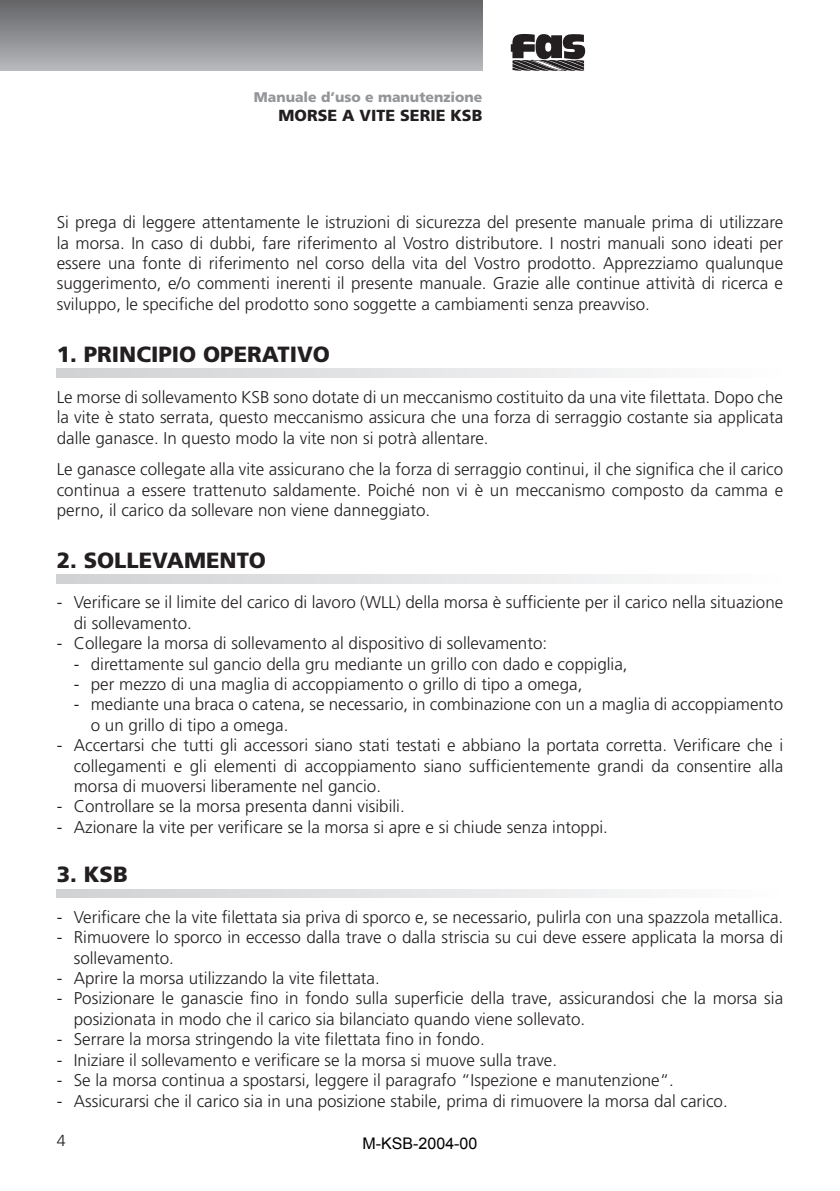
<style>
.page{position:relative;width:840px;height:1191px;background:#fff}
.page>*{position:absolute;margin:0;border:0;box-sizing:border-box;transform-origin:0 0}
.t1{font:900 22px "Frutiger";color:#231f20}
.t2{font:300 17px/20.4px "Frutiger";color:#231f20;text-align:justify}
.t3{font:900 16px "Frutiger";color:#231f20}
.t4{font:16px "Arial";color:#000}
.t5{font:300 16px "Frutiger";color:#231f20}
.t6{font:900 14px "Frutiger";color:#939598}
</style>
<div class="page">
<svg style="left:510px;top:34px;width:75px;height:37px"></svg>
<div style="left:0;top:0;width:482px;height:71px;background:linear-gradient(to bottom,#626366,#b8b9bd)"></div>
<svg style="left:57px;top:369px;width:581px;height:8px"></svg>
<svg style="left:57px;top:574px;width:581px;height:9px"></svg>
<svg style="left:57px;top:889px;width:581px;height:8px"></svg>
<p class="t6" style="left:254px;top:88px;width:230px">Manuale d’uso e manutenzione</p>
<p class="t3" style="left:278px;top:106px;width:205px">MORSE A VITE SERIE KSB</p>
<p class="t2" style="left:57px;top:212px;width:727px">Si prega di leggere attentamente le istruzioni di sicurezza del presente manuale prima di utilizzare la morsa. In caso di dubbi, fare riferimento al Vostro distributore. I nostri manuali sono ideati per essere una fonte di riferimento nel corso della vita del Vostro prodotto. Apprezziamo qualunque suggerimento, e/o commenti inerenti il presente manuale. Grazie alle continue attività di ricerca e sviluppo, le specifiche del prodotto sono soggette a cambiamenti senza preavviso.</p>
<p class="t1" style="left:57px;top:341px;width:275px">1. PRINCIPIO OPERATIVO</p>
<p class="t2" style="left:57px;top:387px;width:727px">Le morse di sollevamento KSB sono dotate di un meccanismo costituito da una vite filettata. Dopo che la vite è stato serrata, questo meccanismo assicura che una forza di serraggio costante sia applicata dalle ganasce. In questo modo la vite non si potrà allentare.</p>
<p class="t2" style="left:57px;top:459px;width:727px">Le ganasce collegate alla vite assicurano che la forza di serraggio continui, il che significa che il carico continua a essere trattenuto saldamente. Poiché non vi è un meccanismo composto da camma e perno, il carico da sollevare non viene danneggiato.</p>
<p class="t1" style="left:57px;top:546px;width:211px">2. SOLLEVAMENTO</p>
<p class="t2" style="left:74px;top:592px;width:710px;text-indent:-17px">- Verificare se il limite del carico di lavoro (WLL) della morsa è sufficiente per il carico nella situazione di sollevamento.</p>
<p class="t2" style="left:57px;top:633px;width:491px">- Collegare la morsa di sollevamento al dispositivo di sollevamento:</p>
<p class="t2" style="left:74px;top:654px;width:555px">- direttamente sul gancio della gru mediante un grillo con dado e coppiglia,</p>
<p class="t2" style="left:74px;top:674px;width:510px">- per mezzo di una maglia di accoppiamento o grillo di tipo a omega,</p>
<p class="t2" style="left:91px;top:694px;width:693px;text-indent:-17px">- mediante una braca o catena, se necessario, in combinazione con un a maglia di accoppiamento o un grillo di tipo a omega.</p>
<p class="t2" style="left:74px;top:735px;width:710px;text-indent:-17px">- Accertarsi che tutti gli accessori siano stati testati e abbiano la portata corretta. Verificare che i collegamenti e gli elementi di accoppiamento siano sufficientemente grandi da consentire alla morsa di muoversi liberamente nel gancio.</p>
<p class="t2" style="left:57px;top:796px;width:349px">- Controllare se la morsa presenta danni visibili.</p>
<p class="t2" style="left:57px;top:817px;width:552px">- Azionare la vite per verificare se la morsa si apre e si chiude senza intoppi.</p>
<p class="t1" style="left:57px;top:861px;width:72px">3. KSB</p>
<p class="t2" style="left:57px;top:907px;width:727px">- Verificare che la vite filettata sia priva di sporco e, se necessario, pulirla con una spazzola metallica.</p>
<p class="t2" style="left:74px;top:927px;width:710px;text-indent:-17px">- Rimuovere lo sporco in eccesso dalla trave o dalla striscia su cui deve essere applicata la morsa di sollevamento.</p>
<p class="t2" style="left:57px;top:968px;width:324px">- Aprire la morsa utilizzando la vite filettata.</p>
<p class="t2" style="left:74px;top:988px;width:710px;text-indent:-17px">- Posizionare le ganascie fino in fondo sulla superficie della trave, assicurandosi che la morsa sia posizionata in modo che il carico sia bilanciato quando viene sollevato.</p>
<p class="t2" style="left:57px;top:1029px;width:429px">- Serrare la morsa stringendo la vite filettata fino in fondo.</p>
<p class="t2" style="left:57px;top:1049px;width:501px">- Iniziare il sollevamento e verificare se la morsa si muove sulla trave.</p>
<p class="t2" style="left:57px;top:1070px;width:618px">- Se la morsa continua a spostarsi, leggere il paragrafo “Ispezione e manutenzione“.</p>
<p class="t2" style="left:57px;top:1090px;width:672px">- Assicurarsi che il carico sia in una posizione stabile, prima di rimuovere la morsa dal carico.</p>
<p class="t4" style="left:362px;top:1132px;width:116px">M-KSB-2004-00</p>
<p class="t5" style="left:57px;top:1131px;width:10px">4</p>
</div>
